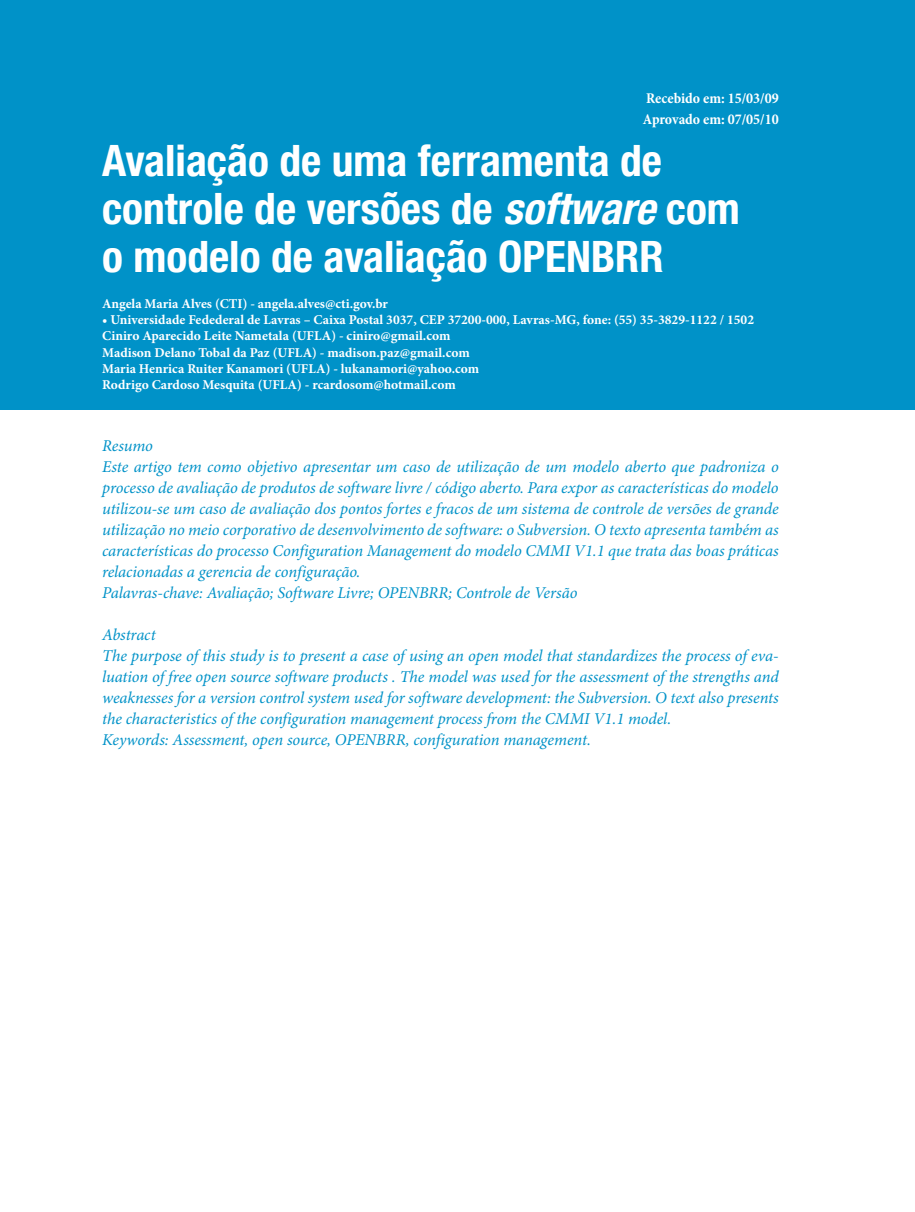
<style>
.page{position:relative;width:915px;height:1212px;background:#fff}
.page>*{position:absolute;margin:0;border:0;box-sizing:border-box;transform-origin:0 0}
.t1{font:700 condensed 43.5px/48px "Helvetica Neue LT Std";color:#fff}
.t2{font:italic 16.5px/21px "Minion Pro";letter-spacing:-.005em;color:#0092c8}
.t3{font:700 condensed 15px/21px "Minion Pro";color:#fff}
.t4{font:700 13.5px/16.2px "Minion Pro";color:#fff}
.s1{font-style:italic}
</style>
<div class="page">
<div style="left:0;top:0;width:914px;height:410px;background:#0092c8"></div>
<p class="t3" style="left:642px;top:89px;width:137px">Recebido em: 15/03/09<br>Aprovado em: 07/05/10</p>
<h1 class="t1" style="left:102px;top:136px;width:639px">Avaliação de uma ferramenta de controle de versões de <span class="s1">software</span> com o modelo de avaliação OPENBRR</h1>
<p class="t4" style="left:102px;top:296px;width:287px">Angela Maria Alves (CTI) - angela.alves@cti.gov.br</p>
<p class="t4" style="left:102px;top:312px;width:653px">• Universidade Fedederal de Lavras – Caixa Postal 3037, CEP 37200-000, Lavras-MG, fone: (55) 35-3829-1122 / 1502<br>Ciniro Aparecido Leite Nametala (UFLA) - ciniro@gmail.com<br>Madison Delano Tobal da Paz (UFLA) - madison.paz@gmail.com<br>Maria Henrica Ruiter Kanamori (UFLA) - lukanamori@yahoo.com<br>Rodrigo Cardoso Mesquita (UFLA) - rcardosom@hotmail.com</p>
<p class="t2" style="left:102px;top:436px;width:678px">Resumo<br>Este artigo tem como objetivo apresentar um caso de utilização de um modelo aberto que padroniza o processo de avaliação de produtos de software livre / código aberto. Para expor as características do modelo utilizou-se um caso de avaliação dos pontos fortes e fracos de um sistema de controle de versões de grande utilização no meio corporativo de desenvolvimento de software: o Subversion. O texto apresenta também as características do processo Configuration Management do modelo CMMI V1.1 que trata das boas práticas relacionadas a gerencia de configuração.<br>Palavras-chave: Avaliação; Software Livre; OPENBRR; Controle de Versão</p>
<p class="t2" style="left:102px;top:625px;width:678px">Abstract<br>The purpose of this study is to present a case of using an open model that standardizes the process of eva&shy;luation of free open source software products . The model was used for the assessment of the strengths and weaknesses for a version control system used for software development: the Subversion. O text also presents the characteristics of the configuration management process from the CMMI V1.1 model.<br>Keywords: Assessment, open source, OPENBRR, configuration management.</p>
</div>
